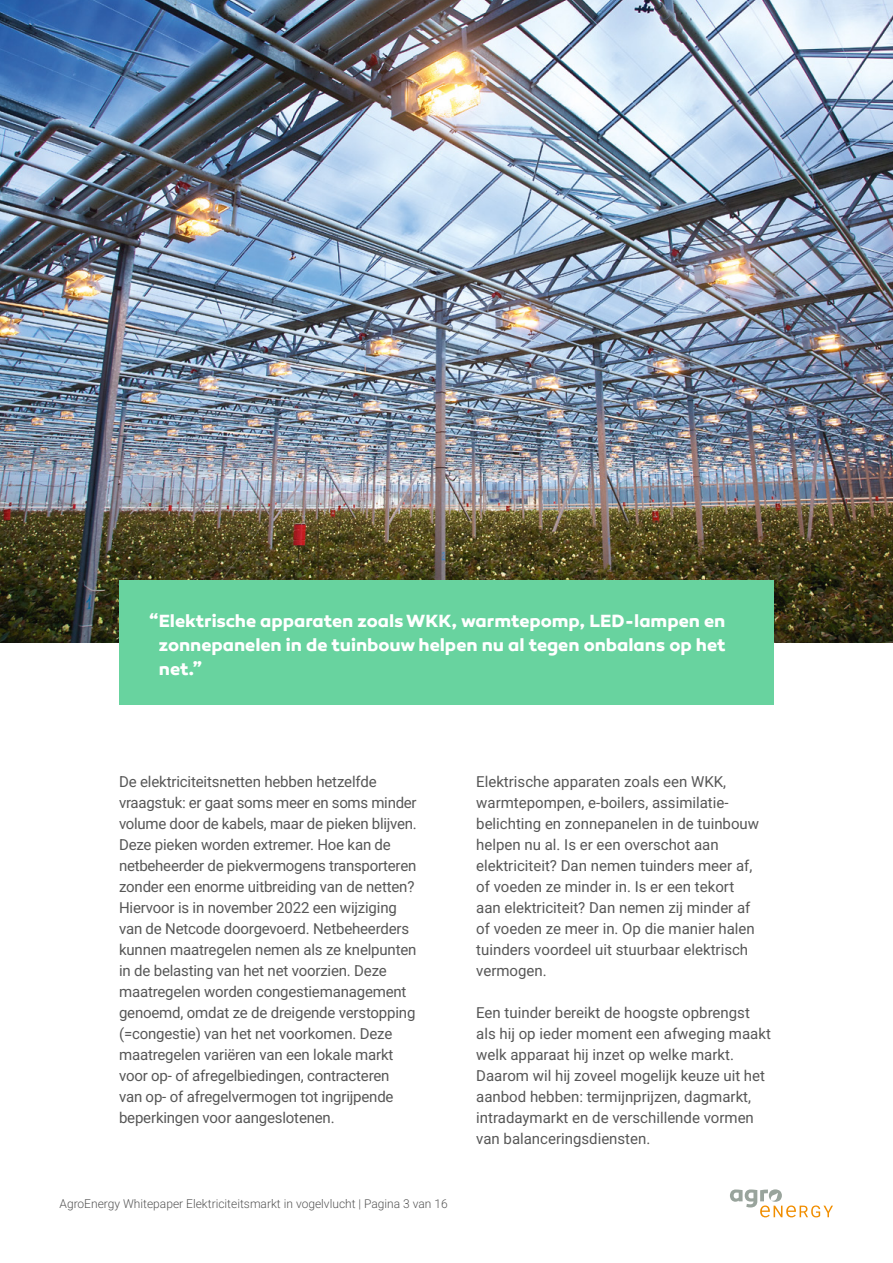
<style>
.page{position:relative;width:893px;height:1263px;background:#fff}
.page>*{position:absolute;margin:0;border:0;box-sizing:border-box;transform-origin:0 0}
.t1{font:700 18px/24px "Canaro W00";letter-spacing:-.005em;color:#fff;text-align:justify}
.t2{font:15px/21px "Roboto";letter-spacing:-.01em;color:#575757}
.t3{font:12px "Roboto";color:#575757}
</style>
<div class="page">
<img style="left:0;top:0;width:893px;height:642px">
<div style="left:119px;top:580px;width:655px;height:124px;background:#68d39f"></div>
<svg style="left:730px;top:1189px;width:103px;height:28px"></svg>
<p class="t1" style="left:159px;top:609px;width:568px;text-indent:-10px">“Elektrische apparaten zoals WKK, warmtepomp, LED-lampen en zonnepanelen in de tuinbouw helpen nu al tegen onbalans op het net.”</p>
<p class="t2" style="left:119px;top:770px;width:299px">De elektriciteitsnetten hebben hetzelfde vraagstuk: er gaat soms meer en soms minder volume door de kabels, maar de pieken blijven.<br>Deze pieken worden extremer. Hoe kan de netbeheerder de piekvermogens transporteren zonder een enorme uitbreiding van de netten?<br>Hiervoor is in november 2022 een wijziging van de Netcode doorgevoerd. Netbeheerders kunnen maatregelen nemen als ze knelpunten in de belasting van het net voorzien. Deze maatregelen worden congestiemanagement genoemd, omdat ze de dreigende verstopping (=congestie) van het net voorkomen. Deze maatregelen variëren van een lokale markt voor op- of afregelbiedingen, contracteren<br>van op- of afregelvermogen tot ingrijpende beperkingen voor aangeslotenen.</p>
<p class="t2" style="left:476px;top:770px;width:284px">Elektrische apparaten zoals een WKK, warmtepompen, e-boilers, assimilatie&shy;belichting en zonnepanelen in de tuinbouw helpen nu al. Is er een overschot aan elektriciteit? Dan nemen tuinders meer af, of voeden ze minder in. Is er een tekort aan elektriciteit? Dan nemen zij minder af of voeden ze meer in. Op die manier halen tuinders voordeel uit stuurbaar elektrisch vermogen.</p>
<p class="t2" style="left:476px;top:1001px;width:296px">Een tuinder bereikt de hoogste opbrengst als hij op ieder moment een afweging maakt welk apparaat hij inzet op welke markt.<br>Daarom wil hij zoveel mogelijk keuze uit het aanbod hebben: termijnprijzen, dagmarkt, intradaymarkt en de verschillende vormen van balanceringsdiensten.</p>
<p class="t3" style="left:60px;top:1195px;width:390px">AgroEnergy Whitepaper Elektriciteitsmarkt in vogelvlucht | Pagina 3 van 16</p>
</div>
